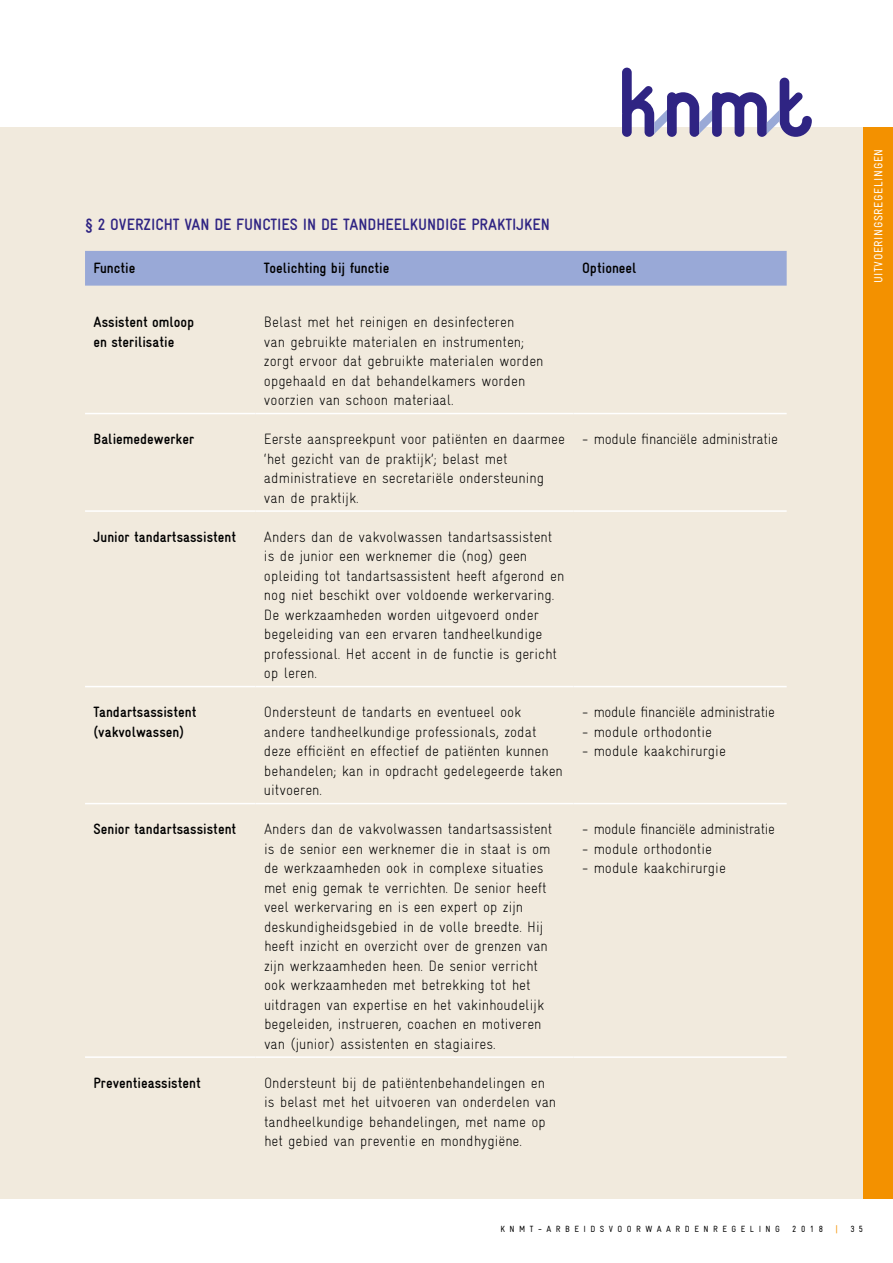
<style>
.page{position:relative;width:893px;height:1263px;background:#fff}
.page>*{position:absolute;margin:0;border:0;box-sizing:border-box;transform-origin:0 0}
.t1{font:16.5px "Gravur Condensed Bold CE";color:#2f2483}
.t2{font:15px/19.5px "Gravur Condensed Light CE";color:#000}
.t3{font:15px/19.5px "Gravur Condensed Bold CE";color:#000}
.t4{font:15px "Gravur Condensed Light CE";letter-spacing:-.02em;color:#000}
.t5{font:12px "Gravur Condensed Reg CE";letter-spacing:.05em;color:#fff}
.t6{font:9px "Gravur Condensed Reg CE";letter-spacing:.5em;color:#000}
.t7{font:9px "Gravur Condensed Reg CE";color:#f39100}
</style>
<div class="page">
<div style="left:0;top:128px;width:893px;height:1071px;background:#f1eadd"></div>
<svg style="left:622px;top:68px;width:190px;height:69px"></svg>
<div style="left:85px;top:251px;width:702px;height:35px;background:#99a9d7"></div>
<hr style="left:85px;top:413px;width:170px;height:1px;background:#fff">
<hr style="left:255px;top:413px;width:318px;height:1px;background:#fff">
<hr style="left:573px;top:413px;width:214px;height:1px;background:#fff">
<hr style="left:85px;top:510px;width:170px;height:2px;background:#fff">
<hr style="left:255px;top:510px;width:318px;height:2px;background:#fff">
<hr style="left:573px;top:510px;width:214px;height:2px;background:#fff">
<hr style="left:85px;top:686px;width:170px;height:1px;background:#fff">
<hr style="left:255px;top:686px;width:318px;height:1px;background:#fff">
<hr style="left:573px;top:686px;width:214px;height:1px;background:#fff">
<hr style="left:85px;top:1056px;width:170px;height:2px;background:#fff">
<hr style="left:255px;top:1056px;width:318px;height:2px;background:#fff">
<hr style="left:573px;top:1056px;width:214px;height:2px;background:#fff">
<hr style="left:85px;top:803px;width:170px;height:1px;background:#fff">
<hr style="left:255px;top:803px;width:318px;height:1px;background:#fff">
<hr style="left:573px;top:803px;width:214px;height:1px;background:#fff">
<div style="left:863px;top:128px;width:30px;height:1071px;background:#f39100"></div>
<p class="t1" style="left:85px;top:215px;width:466px">§ 2 OVERZICHT VAN DE FUNCTIES IN DE TANDHEELKUNDIGE PRAKTIJKEN</p>
<p class="t3" style="left:94px;top:258px;width:43px">Functie</p>
<p class="t3" style="left:264px;top:258px;width:127px">Toelichting bij functie</p>
<p class="t3" style="left:582px;top:258px;width:56px">Optioneel</p>
<p class="t3" style="left:94px;top:312px;width:102px">Assistent omloop en sterilisatie</p>
<p class="t2" style="left:264px;top:312px;width:281px">Belast met het reinigen en desinfecteren<br>van gebruikte materialen en instrumenten; zorgt ervoor dat gebruikte materialen worden opgehaald en dat behandelkamers worden voorzien van schoon materiaal.</p>
<p class="t3" style="left:94px;top:429px;width:102px">Baliemedewerker</p>
<p class="t2" style="left:264px;top:429px;width:302px">Eerste aanspreekpunt voor patiënten en daarmee ‘het gezicht van de praktijk’; belast met administratieve en secretariële ondersteuning van de praktijk.</p>
<p class="t4" style="left:582px;top:430px;width:198px">- module financiële administratie</p>
<p class="t3" style="left:94px;top:527px;width:144px">Junior tandartsassistent</p>
<p class="t2" style="left:264px;top:527px;width:302px">Anders dan de vakvolwassen tandartsassistent is de junior een werknemer die (nog) geen opleiding tot tandartsassistent heeft afgerond en nog niet beschikt over voldoende werkervaring.<br>De werkzaamheden worden uitgevoerd onder begeleiding van een ervaren tandheelkundige professional. Het accent in de functie is gericht op leren.</p>
<p class="t3" style="left:94px;top:702px;width:104px">Tandartsassistent (vakvolwassen)</p>
<p class="t2" style="left:264px;top:702px;width:300px">Ondersteunt de tandarts en eventueel ook andere tandheelkundige professionals, zodat deze efficiënt en effectief de patiënten kunnen behandelen; kan in opdracht gedelegeerde taken uitvoeren.</p>
<p class="t4" style="left:582px;top:703px;width:194px">- module financiële administratie</p>
<p class="t2" style="left:582px;top:722px;width:131px">- module orthodontie</p>
<p class="t2" style="left:582px;top:741px;width:145px">- module kaakchirurgie</p>
<p class="t3" style="left:94px;top:819px;width:144px">Senior tandartsassistent</p>
<p class="t2" style="left:264px;top:819px;width:290px">Anders dan de vakvolwassen tandartsassistent is de senior een werknemer die in staat is om de werkzaamheden ook in complexe situaties met enig gemak te verrichten. De senior heeft veel werkervaring en is een expert op zijn deskundigheidsgebied in de volle breedte. Hij heeft inzicht en overzicht over de grenzen van zijn werkzaamheden heen. De senior verricht ook werkzaamheden met betrekking tot het uitdragen van expertise en het vakinhoudelijk begeleiden, instrueren, coachen en motiveren van (junior) assistenten en stagiaires.</p>
<p class="t4" style="left:582px;top:820px;width:194px">- module financiële administratie</p>
<p class="t2" style="left:582px;top:839px;width:131px">- module orthodontie</p>
<p class="t2" style="left:582px;top:858px;width:145px">- module kaakchirurgie</p>
<p class="t3" style="left:94px;top:1073px;width:109px">Preventieassistent</p>
<p class="t2" style="left:264px;top:1073px;width:294px">Ondersteunt bij de patiëntenbehandelingen en is belast met het uitvoeren van onderdelen van tandheelkundige behandelingen, met name op het gebied van preventie en mondhygiëne.</p>
<p class="t5" style="left:872px;top:283px;width:136px;rotate:-90deg">UITVOERINGSREGELINGEN</p>
<p class="t6" style="left:500px;top:1223px;width:281px">KNMT-ARBEIDSVOORWAARDENREGELING</p>
<p class="t6" style="left:792px;top:1223px;width:32px">2018</p>
<p class="t7" style="left:835px;top:1223px;width:5px">|</p>
<p class="t6" style="left:850px;top:1223px;width:14px">3 5</p>
</div>
